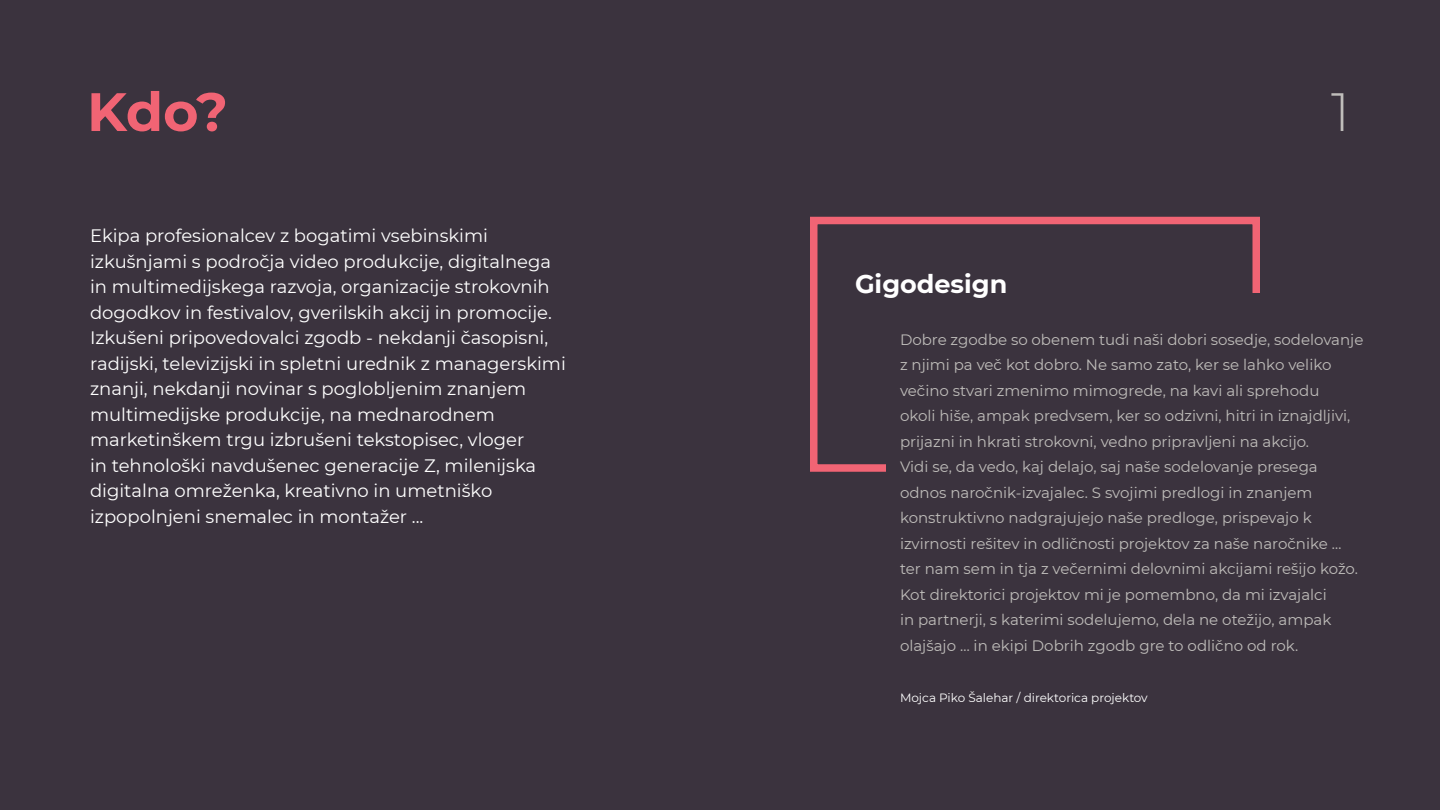
<style>
.page{position:relative;width:1440px;height:810px;background:#3b333e}
.page>*{position:absolute;margin:0;border:0;box-sizing:border-box;transform-origin:0 0}
.t1{font:700 54px "Montserrat";color:#f16474}
.t2{font:300 54px "Montserrat";color:#bfbdba}
.t3{font:700 25.5px "Montserrat";color:#fff}
.t4{font:18px/25.5px "Montserrat";color:#fff}
.t5{font:15px/25.5px "Montserrat";color:#bfbdba}
.t6{font:12px "Montserrat";color:#fff}
</style>
<div class="page">
<div style="left:810px;top:217px;width:450px;height:255px;border:8px solid #f16474"></div>
<div style="left:886px;top:293px;width:464px;height:256px;background:#3b333e"></div>
<h1 class="t1" style="left:87px;top:73px;width:142px">Kdo?</h1>
<p class="t4" style="left:90px;top:223px;width:477px">Ekipa profesionalcev z bogatimi vsebinskimi izkušnjami s področja video produkcije, digitalnega in multimedijskega razvoja, organizacije strokovnih dogodkov in festivalov, gverilskih akcij in promocije.<br>Izkušeni pripovedovalci zgodb - nekdanji časopisni, radijski, televizijski in spletni urednik z managerskimi znanji, nekdanji novinar s poglobljenim znanjem multimedijske produkcije, na mednarodnem marketinškem trgu izbrušeni tekstopisec, vloger<br>in tehnološki navdušenec generacije Z, milenijska digitalna omreženka, kreativno in umetniško izpopolnjeni snemalec in montažer ...</p>
<h1 class="t2" style="left:1331px;top:75px;width:21px">1</h1>
<h2 class="t3" style="left:855px;top:266px;width:154px">Gigodesign</h2>
<p class="t5" style="left:900px;top:326px;width:465px">Dobre zgodbe so obenem tudi naši dobri sosedje, sodelovanje z njimi pa več kot dobro. Ne samo zato, ker se lahko veliko večino stvari zmenimo mimogrede, na kavi ali sprehodu<br>okoli hiše, ampak predvsem, ker so odzivni, hitri in iznajdljivi, prijazni in hkrati strokovni, vedno pripravljeni na akcijo.<br>Vidi se, da vedo, kaj delajo, saj naše sodelovanje presega odnos naročnik-izvajalec. S svojimi predlogi in znanjem konstruktivno nadgrajujejo naše predloge, prispevajo k izvirnosti rešitev in odličnosti projektov za naše naročnike … ter nam sem in tja z večernimi delovnimi akcijami rešijo kožo.<br>Kot direktorici projektov mi je pomembno, da mi izvajalci<br>in partnerji, s katerimi sodelujemo, dela ne otežijo, ampak olajšajo … in ekipi Dobrih zgodb gre to odlično od rok.</p>
<p class="t6" style="left:900px;top:689px;width:249px">Mojca Piko Šalehar / direktorica projektov</p>
</div>
